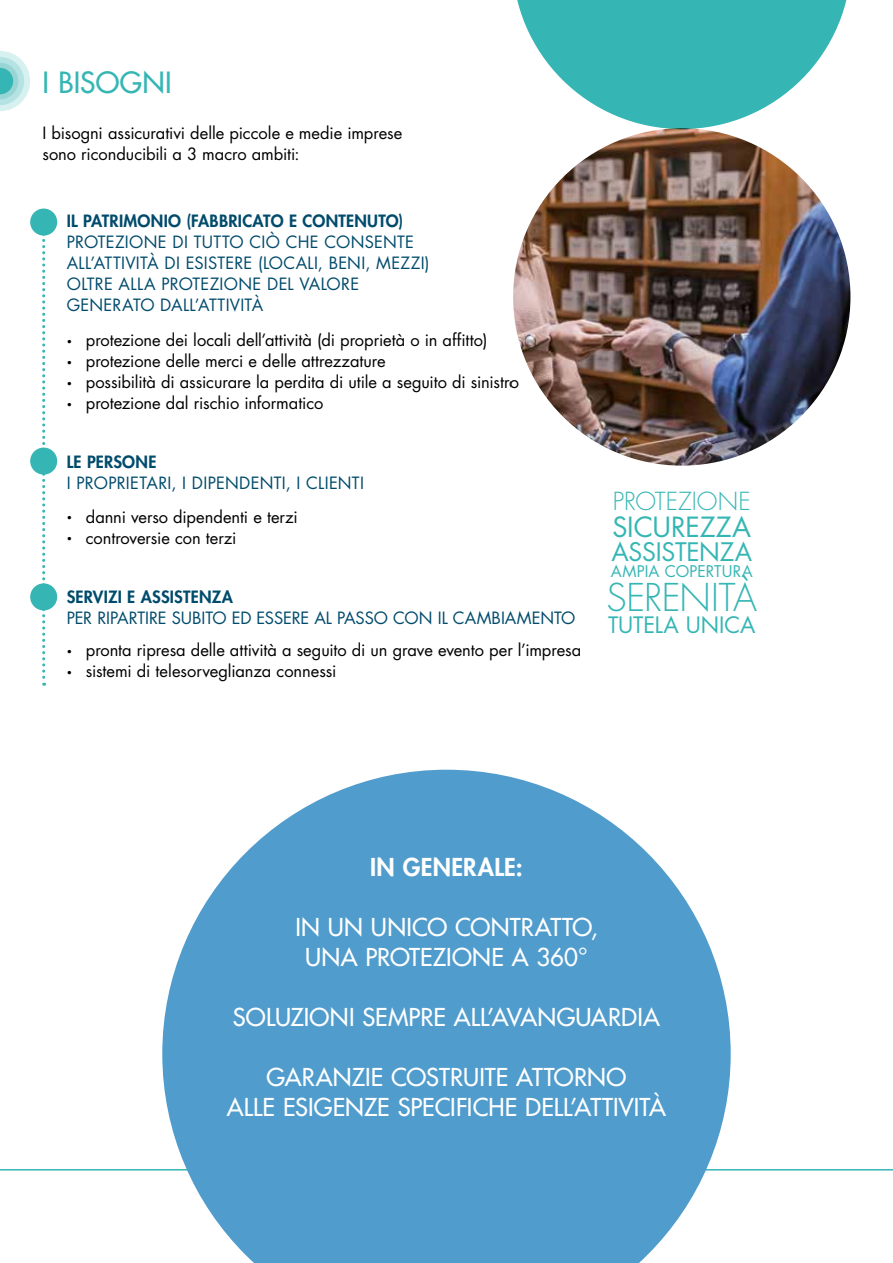
<style>
.page{position:relative;width:893px;height:1263px;background:#fff}
.page>*{position:absolute;margin:0;border:0;box-sizing:border-box;transform-origin:0 0}
.t1{font:300 37.35px "Futura Std";letter-spacing:-.01em;color:#35b6b4}
.t2{font:500 28.5px "Futura Std";letter-spacing:.005em;color:#35b6b4}
.t3{font:27.15px "Futura Std";color:#35b6b4}
.t4{font:24.9px "Futura Std";letter-spacing:-.01em;color:#35b6b4}
.t5{font:300 24.3px "Futura Std";color:#35b6b4}
.t6{font:500 24px/30px "Futura Std";letter-spacing:.005em;color:#fff;text-align:center}
.t7{font:800 24px "Futura Std";letter-spacing:.015em;color:#fff}
.t8{font:22.05px "Futura Std";letter-spacing:-.005em;color:#35b6b4}
.t9{font:16.5px/21px "Futura Std";letter-spacing:-.005em;color:#000}
.t10{font:16.5px/21px "Futura Std";letter-spacing:.01em;color:#004b6c}
.t11{font:800 16.5px "Futura Std";letter-spacing:.015em;color:#004b6c}
.t12{font:15.75px "Futura Std";letter-spacing:.01em;color:#35b6b4}
.s1{font-size:9px}
</style>
<div class="page">
<svg style="left:42px;top:239px;width:3px;height:447px"></svg>
<div style="left:30px;top:209px;width:27px;height:27px;background:#35b6b4;border-radius:50%"></div>
<div style="left:30px;top:448px;width:27px;height:27px;background:#35b6b4;border-radius:50%"></div>
<div style="left:30px;top:583px;width:27px;height:27px;background:#35b6b4;border-radius:50%"></div>
<svg style="left:0;top:51px;width:30px;height:60px"></svg>
<svg style="left:517px;top:0;width:330px;height:129px"></svg>
<img style="left:513px;top:128px;width:337px;height:338px;border-radius:169px">
<hr style="left:0;top:1169px;width:893px;height:1px;background:#35b6b4">
<svg style="left:162px;top:770px;width:569px;height:493px;fill:#509ccd"></svg>
<h2 class="t2" style="left:42px;top:64px;width:131px">I BISOGNI</h2>
<p class="t9" style="left:42px;top:123px;width:361px">I bisogni assicurativi delle piccole e medie imprese sono riconducibili a 3 macro ambiti:</p>
<p class="t11" style="left:67px;top:211px;width:338px">IL PATRIMONIO (FABBRICATO E CONTENUTO)</p>
<p class="t10" style="left:67px;top:232px;width:364px">PROTEZIONE DI TUTTO CIÒ CHE CONSENTE ALL’ATTIVITÀ DI ESISTERE (LOCALI, BENI, MEZZI)<br>OLTRE ALLA PROTEZIONE DEL VALORE GENERATO DALL’ATTIVITÀ</p>
<p class="t9" style="left:67px;top:330px;width:422px"><span class="s1">•</span> protezione dei locali dell’attività (di proprietà o in affitto)</p>
<p class="t9" style="left:67px;top:351px;width:321px"><span class="s1">•</span> protezione delle merci e delle attrezzature</p>
<p class="t9" style="left:67px;top:372px;width:453px"><span class="s1">•</span> possibilità di assicurare la perdita di utile a seguito di sinistro</p>
<p class="t9" style="left:67px;top:393px;width:258px"><span class="s1">•</span> protezione dal rischio informatico</p>
<p class="t11" style="left:67px;top:452px;width:91px">LE PERSONE</p>
<p class="t10" style="left:67px;top:473px;width:299px">I PROPRIETARI, I DIPENDENTI, I CLIENTI</p>
<p class="t9" style="left:67px;top:506px;width:233px"><span class="s1">•</span> danni verso dipendenti e terzi</p>
<p class="t9" style="left:67px;top:527px;width:171px"><span class="s1">•</span> controversie con terzi</p>
<p class="t11" style="left:67px;top:587px;width:168px">SERVIZI E ASSISTENZA</p>
<p class="t10" style="left:67px;top:608px;width:510px">PER RIPARTIRE SUBITO ED ESSERE AL PASSO CON IL CAMBIAMENTO</p>
<p class="t9" style="left:67px;top:640px;width:516px"><span class="s1">•</span> pronta ripresa delle attività a seguito di un grave evento per l’impresa</p>
<p class="t9" style="left:67px;top:661px;width:271px"><span class="s1">•</span> sistemi di telesorveglianza connessi</p>
<h3 class="t5" style="left:613px;top:487px;width:139px">PROTEZIONE</h3>
<h3 class="t3" style="left:612px;top:510px;width:140px">SICUREZZA</h3>
<h3 class="t4" style="left:612px;top:536px;width:142px">ASSISTENZA</h3>
<p class="t12" style="left:611px;top:561px;width:143px">AMPIA COPERTURA</p>
<h1 class="t1" style="left:606px;top:574px;width:152px">SERENITÀ</h1>
<h3 class="t8" style="left:608px;top:611px;width:149px">TUTELA UNICA</h3>
<h3 class="t7" style="left:370px;top:852px;width:154px">IN GENERALE:</h3>
<h3 class="t6" style="left:295px;top:912px;width:304px">IN UN UNICO CONTRATTO,<br>UNA PROTEZIONE A 360°</h3>
<h3 class="t6" style="left:233px;top:1002px;width:429px">SOLUZIONI SEMPRE ALL’AVANGUARDIA</h3>
<h3 class="t6" style="left:227px;top:1062px;width:441px">GARANZIE COSTRUITE ATTORNO<br>ALLE ESIGENZE SPECIFICHE DELL’ATTIVITÀ</h3>
</div>
